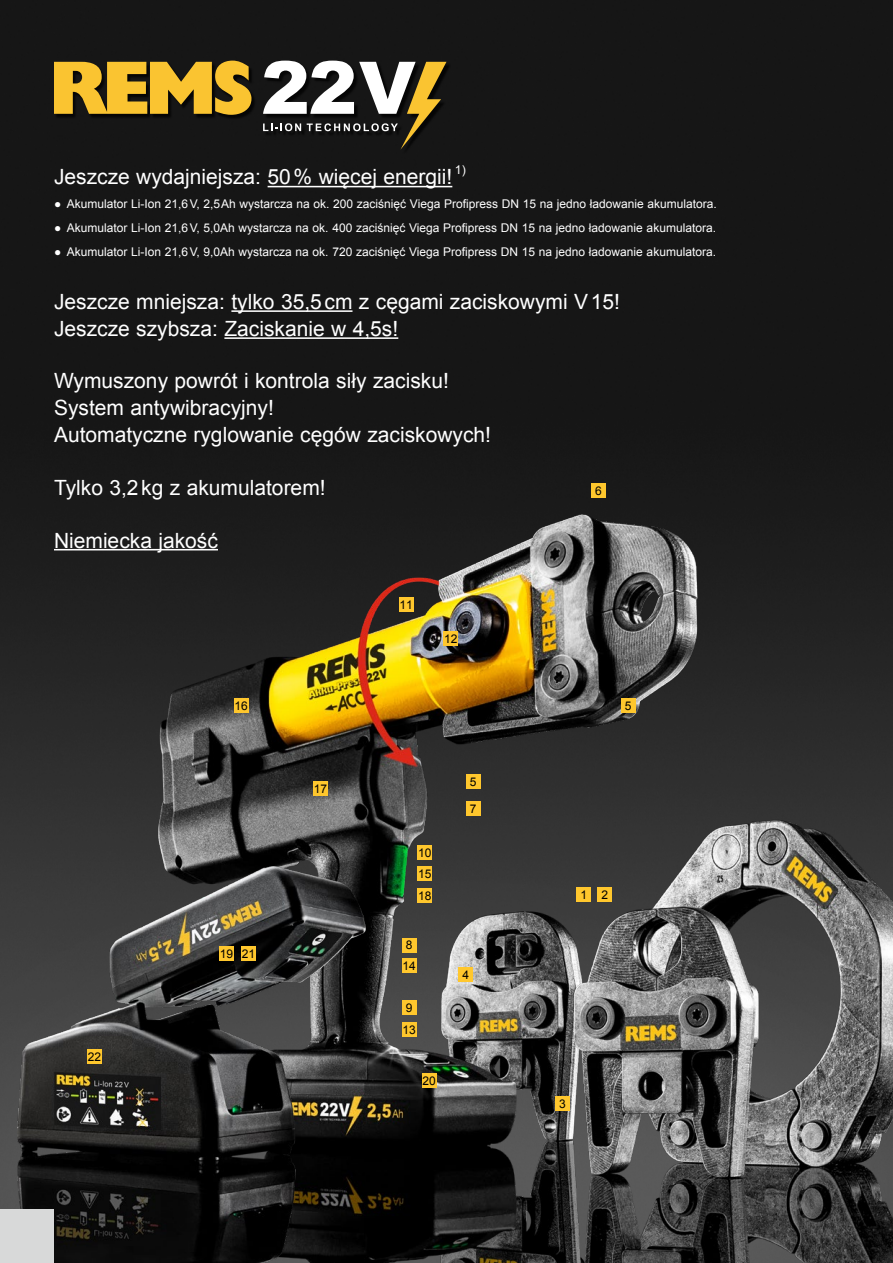
<style>
.page{position:relative;width:893px;height:1263px;background:#fff}
.page>*{position:absolute;margin:0;border:0;box-sizing:border-box;transform-origin:0 0}
.t1{font:21px/27px "Arial";color:#fff}
.t2{font:12.3px "Arial";color:#fff}
.t3{font:12px "Arial";color:#fff}
.t4{font:12px "Arial";color:#000}
.s1{font-weight:700}
</style>
<div class="page">
<img style="left:0;top:0;width:893px;height:1209px">
<img style="left:728px;top:808px;width:165px;height:455px">
<img style="left:145px;top:490px;width:583px;height:773px">
<img style="left:17px;top:866px;width:352px;height:397px">
<img style="left:563px;top:896px;width:206px;height:367px">
<div style="left:55px;top:62px;width:396px;height:92px;background:#161616"></div>
<svg style="left:54px;top:61px;width:198px;height:54px"></svg>
<svg style="left:263px;top:61px;width:183px;height:89px"></svg>
<hr style="left:268px;top:186px;width:184px;height:1px;background:#fff">
<hr style="left:231px;top:310px;width:121px;height:2px;background:#fff">
<hr style="left:224px;top:337px;width:174px;height:2px;background:#fff">
<hr style="left:54px;top:549px;width:164px;height:1px;background:#fff">
<div style="left:576px;top:887px;width:15px;height:15px;background:#ffc72d"></div>
<div style="left:597px;top:887px;width:15px;height:15px;background:#ffc72d"></div>
<div style="left:555px;top:1096px;width:15px;height:15px;background:#ffc72d"></div>
<div style="left:621px;top:698px;width:15px;height:15px;background:#ffc72d"></div>
<div style="left:0;top:1209px;width:54px;height:54px;background:#d8d9d9"></div>
<div style="left:458px;top:967px;width:15px;height:15px;background:#ffc72d"></div>
<div style="left:466px;top:774px;width:15px;height:15px;background:#ffc72d"></div>
<div style="left:591px;top:483px;width:15px;height:15px;background:#ffc72d"></div>
<div style="left:466px;top:801px;width:15px;height:15px;background:#ffc72d"></div>
<div style="left:402px;top:938px;width:15px;height:14px;background:#ffc72d"></div>
<div style="left:402px;top:1000px;width:15px;height:15px;background:#ffc72d"></div>
<div style="left:417px;top:845px;width:15px;height:15px;background:#ffc72d"></div>
<div style="left:399px;top:597px;width:15px;height:15px;background:#ffc72d"></div>
<div style="left:443px;top:631px;width:15px;height:15px;background:#ffc72d"></div>
<div style="left:402px;top:1022px;width:15px;height:15px;background:#ffc72d"></div>
<div style="left:402px;top:958px;width:15px;height:15px;background:#ffc72d"></div>
<div style="left:417px;top:866px;width:15px;height:15px;background:#ffc72d"></div>
<div style="left:234px;top:698px;width:15px;height:15px;background:#ffc72d"></div>
<div style="left:313px;top:781px;width:15px;height:15px;background:#ffc72d"></div>
<div style="left:417px;top:888px;width:15px;height:15px;background:#ffc72d"></div>
<div style="left:422px;top:1073px;width:15px;height:15px;background:#ffc72d"></div>
<div style="left:87px;top:1049px;width:15px;height:15px;background:#ffc72d"></div>
<div style="left:219px;top:946px;width:15px;height:15px;background:#ffc72d"></div>
<div style="left:241px;top:946px;width:15px;height:15px;background:#ffc72d"></div>
<h1 class="t1" style="left:54px;top:164px;width:400px">Jeszcze wydajniejsza: 50% więcej energii!</h1>
<p class="t2" style="left:455px;top:162px;width:12px">1)</p>
<p class="t3" style="left:54px;top:196px;width:664px"><span class="s1">●</span> Akumulator Li-Ion 21,6V, 2,5Ah wystarcza na ok. 200 zaciśnięć Viega Profipress DN 15 na jedno ładowanie akumulatora.</p>
<p class="t3" style="left:54px;top:220px;width:663px"><span class="s1">●</span> Akumulator Li-Ion 21,6V, 5,0Ah wystarcza na ok. 400 zaciśnięć Viega Profipress DN 15 na jedno ładowanie akumulatora.</p>
<p class="t3" style="left:54px;top:244px;width:663px"><span class="s1">●</span> Akumulator Li-Ion 21,6V, 9,0Ah wystarcza na ok. 720 zaciśnięć Viega Profipress DN 15 na jedno ładowanie akumulatora.</p>
<h1 class="t1" style="left:54px;top:288px;width:568px">Jeszcze mniejsza: tylko 35,5cm z cęgami zaciskowymi V15!<br>Jeszcze szybsza: Zaciskanie w 4,5s!</h1>
<h1 class="t1" style="left:54px;top:368px;width:439px">Wymuszony powrót i kontrola siły zacisku!<br>System antywibracyjny!<br>Automatyczne ryglowanie cęgów zaciskowych!</h1>
<h1 class="t1" style="left:54px;top:474px;width:273px">Tylko 3,2kg z akumulatorem!</h1>
<h1 class="t1" style="left:54px;top:527px;width:165px">Niemiecka jakość</h1>
<p class="t4" style="left:595px;top:482px;width:8px">6</p>
<p class="t4" style="left:88px;top:1049px;width:15px">22</p>
<p class="t4" style="left:235px;top:698px;width:15px">16</p>
<p class="t4" style="left:314px;top:781px;width:15px">17</p>
<p class="t4" style="left:220px;top:946px;width:37px">19 21</p>
<p class="t4" style="left:400px;top:597px;width:15px">11</p>
<p class="t4" style="left:444px;top:631px;width:15px">12</p>
<p class="t4" style="left:418px;top:845px;width:15px">10</p>
<p class="t4" style="left:418px;top:866px;width:15px">15</p>
<p class="t4" style="left:418px;top:888px;width:15px">18</p>
<p class="t4" style="left:406px;top:937px;width:8px">8</p>
<p class="t4" style="left:403px;top:958px;width:15px">14</p>
<p class="t4" style="left:406px;top:999px;width:8px">9</p>
<p class="t4" style="left:402px;top:1022px;width:15px">13</p>
<p class="t4" style="left:422px;top:1073px;width:15px">20</p>
<p class="t4" style="left:470px;top:774px;width:8px">5</p>
<p class="t4" style="left:470px;top:801px;width:8px">7</p>
<p class="t4" style="left:462px;top:967px;width:8px">4</p>
<p class="t4" style="left:625px;top:698px;width:8px">5</p>
<p class="t4" style="left:580px;top:887px;width:29px">1 2</p>
<p class="t4" style="left:559px;top:1096px;width:8px">3</p>
</div>
